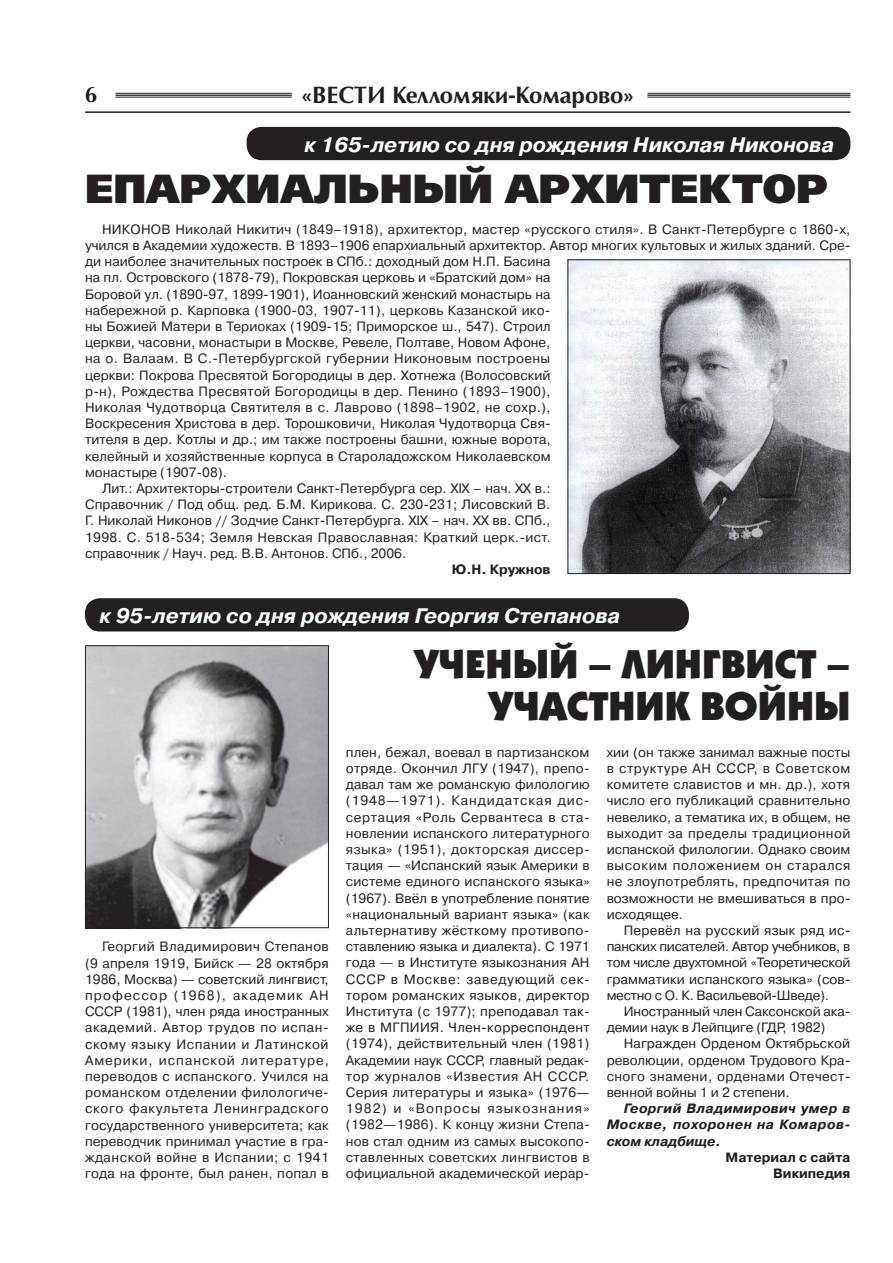
<style>
.page{position:relative;width:893px;height:1263px;background:#fff}
.page>*{position:absolute;margin:0;border:0;box-sizing:border-box;transform-origin:0 0}
.t1{font:900 40.5px/42px "Kabel C";color:#231f20;text-align:right}
.t2{font:40.5px "Free Set Black C";color:#231f20}
.t3{font:700 22.5px "Opium New";color:#231f20}
.t4{font:700 22.5px "AG Opus HR";color:#231f20}
.t5{font:italic 700 21px "Pragmatica C";color:#fff}
.t6{font:13.5px/16.2px "Pragmatica C";letter-spacing:.005em;color:#231f20;text-align:justify}
.t7{font:13.5px "Pragmatica C";letter-spacing:.025em;color:#231f20}
.t8{font:italic 700 13.5px/16.2px "Pragmatica C";letter-spacing:.035em;color:#231f20;text-align:justify}
.t9{font:13.5px "Pragmatica C";letter-spacing:.03em;color:#231f20}
.t10{font:700 13.5px/16.2px "Pragmatica C";color:#231f20;text-align:right}
</style>
<div class="page">
<hr style="left:115px;top:93px;width:177px;height:1px;background:#231f20">
<hr style="left:115px;top:95px;width:177px;height:1px;background:#231f20">
<hr style="left:115px;top:97px;width:177px;height:1px;background:#231f20">
<hr style="left:647px;top:93px;width:203px;height:1px;background:#231f20">
<hr style="left:647px;top:95px;width:203px;height:1px;background:#231f20">
<hr style="left:647px;top:97px;width:203px;height:1px;background:#231f20">
<hr style="left:85px;top:111px;width:765px;height:2px;background:#231f20">
<img style="left:569px;top:261px;width:279px;height:311px">
<div style="left:567px;top:259px;width:283px;height:315px;border:1px solid #231f20"></div>
<div style="left:247px;top:127px;width:603px;height:33px;background:#231f20;border-radius:15px"></div>
<div style="left:85px;top:598px;width:604px;height:33px;background:#231f20;border-radius:15px"></div>
<img style="left:87px;top:647px;width:240px;height:279px">
<div style="left:85px;top:645px;width:244px;height:283px;border:1px solid #231f20"></div>
<h2 class="t4" style="left:85px;top:81px;width:14px">6</h2>
<h2 class="t3" style="left:301px;top:81px;width:334px">«ВЕСТИ Келломяки-Комарово»</h2>
<h3 class="t5" style="left:304px;top:133px;width:531px">к 165-летию со дня рождения Николая Никонова</h3>
<h1 class="t2" style="left:85px;top:166px;width:745px">ЕПАРХИАЛЬНЫЙ АРХИТЕКТОР</h1>
<p class="t6" style="left:102px;top:221px;width:750px">НИКОНОВ Николай Никитич (1849–1918), архитектор, мастер «русского стиля». В Санкт-Петербурге с 1860-х,</p>
<p class="t6" style="left:85px;top:237px;width:767px">учился в Академии художеств. В 1893–1906 епархиальный архитектор. Автор многих культовых и жилых зданий. Сре-</p>
<p class="t6" style="left:85px;top:253px;width:467px">ди наиболее значительных построек в СПб.: доходный дом Н.П. Басина</p>
<p class="t6" style="left:85px;top:270px;width:467px">на пл. Островского (1878-79), Покровская церковь и «Братский дом» на</p>
<p class="t6" style="left:85px;top:286px;width:467px">Боровой ул. (1890-97, 1899-1901), Иоанновский женский монастырь на</p>
<p class="t6" style="left:85px;top:302px;width:467px">набережной р. Карповка (1900-03, 1907-11), церковь Казанской ико-</p>
<p class="t6" style="left:85px;top:318px;width:467px">ны Божией Матери в Териоках (1909-15; Приморское ш., 547). Строил</p>
<p class="t6" style="left:85px;top:334px;width:467px">церкви, часовни, монастыри в Москве, Ревеле, Полтаве, Новом Афоне,</p>
<p class="t9" style="left:85px;top:351px;width:467px">на о. Валаам. В С.-Петербургской губернии Никоновым построены</p>
<p class="t6" style="left:85px;top:367px;width:467px">церкви: Покрова Пресвятой Богородицы в дер. Хотнежа (Волосовский</p>
<p class="t6" style="left:85px;top:383px;width:467px">р-н), Рождества Пресвятой Богородицы в дер. Пенино (1893–1900),</p>
<p class="t7" style="left:85px;top:400px;width:467px">Николая Чудотворца Святителя в с. Лаврово (1898–1902, не сохр.),</p>
<p class="t6" style="left:85px;top:415px;width:467px">Воскресения Христова в дер. Торошковичи, Николая Чудотворца Свя-</p>
<p class="t6" style="left:85px;top:432px;width:467px">тителя в дер. Котлы и др.; им также построены башни, южные ворота,</p>
<p class="t6" style="left:85px;top:448px;width:467px">келейный и хозяйственные корпуса в Староладожском Николаевском</p>
<p class="t6" style="left:85px;top:464px;width:143px">монастыре (1907-08).</p>
<p class="t6" style="left:102px;top:480px;width:450px">Лит.: Архитекторы-строители Санкт-Петербурга сер. XIX – нач. XX в.:</p>
<p class="t6" style="left:85px;top:496px;width:467px">Справочник / Под общ. ред. Б.М. Кирикова. С. 230-231; Лисовский В.</p>
<p class="t6" style="left:85px;top:513px;width:467px">Г. Николай Никонов // Зодчие Санкт-Петербурга. XIX – нач. XX вв. СПб.,</p>
<p class="t7" style="left:85px;top:529px;width:467px">1998. С. 518-534; Земля Невская Православная: Краткий церк.-ист.</p>
<p class="t6" style="left:85px;top:545px;width:323px">справочник / Науч. ред. В.В. Антонов. СПб., 2006.</p>
<p class="t10" style="left:452px;top:561px;width:100px">Ю.Н. Кружнов</p>
<h3 class="t5" style="left:100px;top:604px;width:522px">к 95-летию со дня рождения Георгия Степанова</h3>
<h1 class="t1" style="left:414px;top:641px;width:438px">Ученый – лингвист – участник войны</h1>
<p class="t6" style="left:85px;top:939px;width:245px;text-indent:17px">Георгий Владимирович Степанов (9 апреля 1919, Бийск — 28 октября 1986, Москва) — советский лингвист, профессор (1968), академик АН СССР (1981), член ряда иностранных академий. Автор трудов по испан&shy;скому языку Испании и Латинской Америки, испанской литературе, переводов с испанского. Учился на романском отделении филологиче&shy;ского факультета Ленинградского государственного университета; как переводчик принимал участие в гра&shy;жданской войне в Испании; с 1941 года на фронте, был ранен, попал в</p>
<p class="t6" style="left:346px;top:744px;width:245px">плен, бежал, воевал в партизанском отряде. Окончил ЛГУ (1947), препо&shy;давал там же романскую филологию (1948—1971). Кандидатская дис&shy;сертация «Роль Сервантеса в ста&shy;новлении испанского литературного языка» (1951), докторская диссер&shy;тация — «Испанский язык Америки в системе единого испанского языка» (1967). Ввёл в употребление понятие «национальный вариант языка» (как альтернативу жёсткому противопо&shy;ставлению языка и диалекта). С 1971 года — в Институте языкознания АН СССР в Москве: заведующий сек&shy;тором романских языков, директор Института (с 1977); преподавал так&shy;же в МГПИИЯ. Член-корреспондент (1974), действительный член (1981)<br>Академии наук СССР, главный редак&shy;тор журналов «Известия АН СССР.<br>Серия литературы и языка» (1976— 1982) и «Вопросы языкознания» (1982—1986). К концу жизни Степа&shy;нов стал одним из самых высокопо&shy;ставленных советских лингвистов в официальной академической иерар-</p>
<p class="t6" style="left:607px;top:744px;width:245px">хии (он также занимал важные посты в структуре АН СССР, в Советском комитете славистов и мн. др.), хотя число его публикаций сравнительно невелико, а тематика их, в общем, не выходит за пределы традиционной испанской филологии. Однако своим высоким положением он старался не злоупотреблять, предпочитая по возможности не вмешиваться в про&shy;исходящее.</p>
<p class="t6" style="left:607px;top:922px;width:245px;text-indent:17px">Перевёл на русский язык ряд ис&shy;панских писателей. Автор учебников, в том числе двухтомной «Теоретической грамматики испанского языка» (сов&shy;местно с О. К. Васильевой-Шведе).</p>
<p class="t6" style="left:607px;top:1003px;width:245px;text-indent:17px">Иностранный член Саксонской ака&shy;демии наук в Лейпциге (ГДР, 1982)</p>
<p class="t6" style="left:607px;top:1036px;width:245px;text-indent:17px">Награжден Орденом Октябрьской революции, орденом Трудового Кра&shy;сного знамени, орденами Отечест&shy;венной войны 1 и 2 степени.</p>
<p class="t8" style="left:607px;top:1100px;width:245px;text-indent:17px">Георгий Владимирович умер в Москве, похоронен на Комаров&shy;ском кладбище.</p>
<p class="t10" style="left:725px;top:1149px;width:126px">Материал с сайта<br>Википедия</p>
</div>
